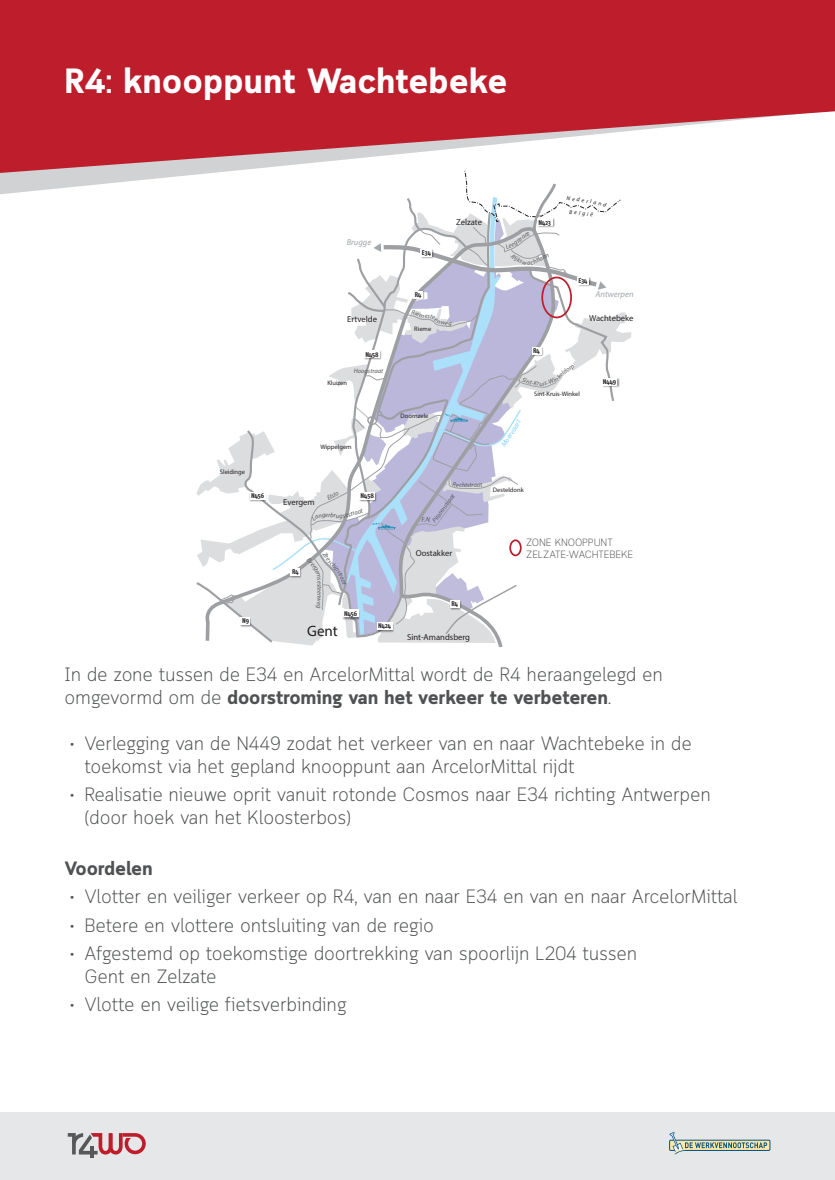
<style>
.page{position:relative;width:835px;height:1180px;background:#fff}
.page>*{position:absolute;margin:0;border:0;box-sizing:border-box;transform-origin:0 0}
.t1{font:700 35px "Cloud";color:#fff}
.t2{font:300 19.25px/23.1px "Cloud";letter-spacing:-.01em;color:#4f5152}
.t3{font:700 19.25px "Cloud";letter-spacing:-.01em;color:#4f5152}
.t4{font:15.08px "Myriad Pro";color:#231f20}
.t5{font:300 10.5px/11.9px "Cloud";letter-spacing:-.01em;color:#4f5152}
.t6{font:8.61px "Myriad Pro";color:#231f20}
.t7{font:italic 8.61px "Myriad Pro";color:#a1a6a9}
.t8{font:700 condensed 6.89px "Fago OT";color:#231f20}
.t9{font:6.47px "Myriad Pro";color:#231f20}
.t10{font:italic 6.47px "Myriad Pro";color:#57585a}
.s1{font-weight:700}
</style>
<div class="page">
<svg style="left:0;top:0;width:834px;height:195px;fill:#be1d2c"></svg>
<div style="left:0;top:1112px;width:834px;height:68px;background:#e6e7e9"></div>
<hr style="left:90px;top:1146px;width:4px;height:12px;background:#57585a">
<svg style="left:68px;top:1133px;width:78px;height:21px"></svg>
<div style="left:669px;top:1140px;width:101px;height:10px;border:1px solid #015182"></div>
<svg style="left:669px;top:1132px;width:98px;height:22px"></svg>
<svg style="left:194px;top:170px;width:437px;height:475px"></svg>
<p class="t1" style="left:64px;top:60px;width:444px">R4: knooppunt Wachtebeke</p>
<p class="t7" style="left:346px;top:237px;width:26px">Brugge</p>
<p class="t6" style="left:347px;top:314px;width:31px">Ertvelde</p>
<p class="t8" style="left:365px;top:350px;width:15px">N458</p>
<p class="t10" style="left:353px;top:367px;width:31px">Hoogstraat</p>
<p class="t9" style="left:327px;top:379px;width:21px">Kluizen</p>
<p class="t9" style="left:220px;top:468px;width:27px">Sleidinge</p>
<p class="t9" style="left:320px;top:442px;width:33px">Wippelgem</p>
<p class="t10" style="left:326px;top:494px;width:13px;rotate:-25deg">Elslo</p>
<p class="t8" style="left:251px;top:491px;width:15px">N456</p>
<p class="t8" style="left:360px;top:492px;width:15px">N458</p>
<p class="t6" style="left:283px;top:497px;width:33px">Evergem</p>
<p class="t8" style="left:422px;top:249px;width:10px">E34</p>
<p class="t8" style="left:414px;top:290px;width:8px">R4</p>
<p class="t9" style="left:414px;top:324px;width:18px">Rieme</p>
<p class="t6" style="left:456px;top:216px;width:27px">Zelzate</p>
<p class="t9" style="left:400px;top:412px;width:29px">Doornzele</p>
<p class="t8" style="left:538px;top:218px;width:14px">N423</p>
<p class="t8" style="left:533px;top:346px;width:8px">R4</p>
<p class="t10" style="left:539px;top:379px;width:5px">u</p>
<p class="t8" style="left:578px;top:277px;width:10px">E34</p>
<p class="t7" style="left:595px;top:289px;width:40px">Antwerpen</p>
<p class="t6" style="left:589px;top:313px;width:46px">Wachtebeke</p>
<p class="t8" style="left:602px;top:377px;width:15px">N449</p>
<p class="t9" style="left:534px;top:390px;width:47px">Sint-Kruis-Winkel</p>
<p class="t10" style="left:459px;top:481px;width:4px">c</p>
<p class="t10" style="left:471px;top:481px;width:4px">r</p>
<p class="t10" style="left:439px;top:507px;width:20px;rotate:-53deg">nstraat</p>
<p class="t10" style="left:432px;top:517px;width:13px;rotate:-54deg">irate</p>
<p class="t9" style="left:493px;top:485px;width:32px">Desteldonk</p>
<p class="t8" style="left:242px;top:616px;width:9px">N9</p>
<p class="t8" style="left:292px;top:567px;width:8px">R4</p>
<p class="t10" style="left:323px;top:583px;width:9px;rotate:90deg">s e</p>
<p class="t10" style="left:324px;top:586px;width:17px;rotate:91deg">t enw</p>
<p class="t8" style="left:344px;top:609px;width:15px">N456</p>
<p class="t4" style="left:307px;top:621px;width:32px">Gent</p>
<p class="t6" style="left:415px;top:547px;width:38px">Oostakker</p>
<p class="t8" style="left:378px;top:621px;width:15px">N424</p>
<p class="t8" style="left:451px;top:599px;width:8px">R4</p>
<p class="t6" style="left:407px;top:631px;width:64px">Sint-Amandsberg</p>
<p class="t5" style="left:526px;top:537px;width:108px">ZONE KNOOPPUNT<br>ZELZATE-WACHTEBEKE</p>
<p class="t2" style="left:64px;top:663px;width:599px">In de zone tussen de E34 en ArcelorMittal wordt de R4 heraangelegd en omgevormd om de <span class="s1">doorstroming van het verkeer te verbeteren</span>.</p>
<p class="t2" style="left:84px;top:733px;width:609px;text-indent:-15px">• Verlegging van de N449 zodat het verkeer van en naar Wachtebeke in de toekomst via het gepland knooppunt aan ArcelorMittal rijdt</p>
<p class="t2" style="left:84px;top:784px;width:628px;text-indent:-15px">• Realisatie nieuwe oprit vanuit rotonde Cosmos naar E34 richting Antwerpen (door hoek van het Kloosterbos)</p>
<p class="t3" style="left:64px;top:857px;width:90px">Voordelen</p>
<p class="t2" style="left:69px;top:886px;width:669px">• Vlotter en veiliger verkeer op R4, van en naar E34 en van en naar ArcelorMittal</p>
<p class="t2" style="left:69px;top:914px;width:366px">• Betere en vlottere ontsluiting van de regio</p>
<p class="t2" style="left:84px;top:942px;width:554px;text-indent:-15px">• Afgestemd op toekomstige doortrekking van spoorlijn L204 tussen<br>Gent en Zelzate</p>
<p class="t2" style="left:69px;top:994px;width:279px">• Vlotte en veilige fietsverbinding</p>
</div>
